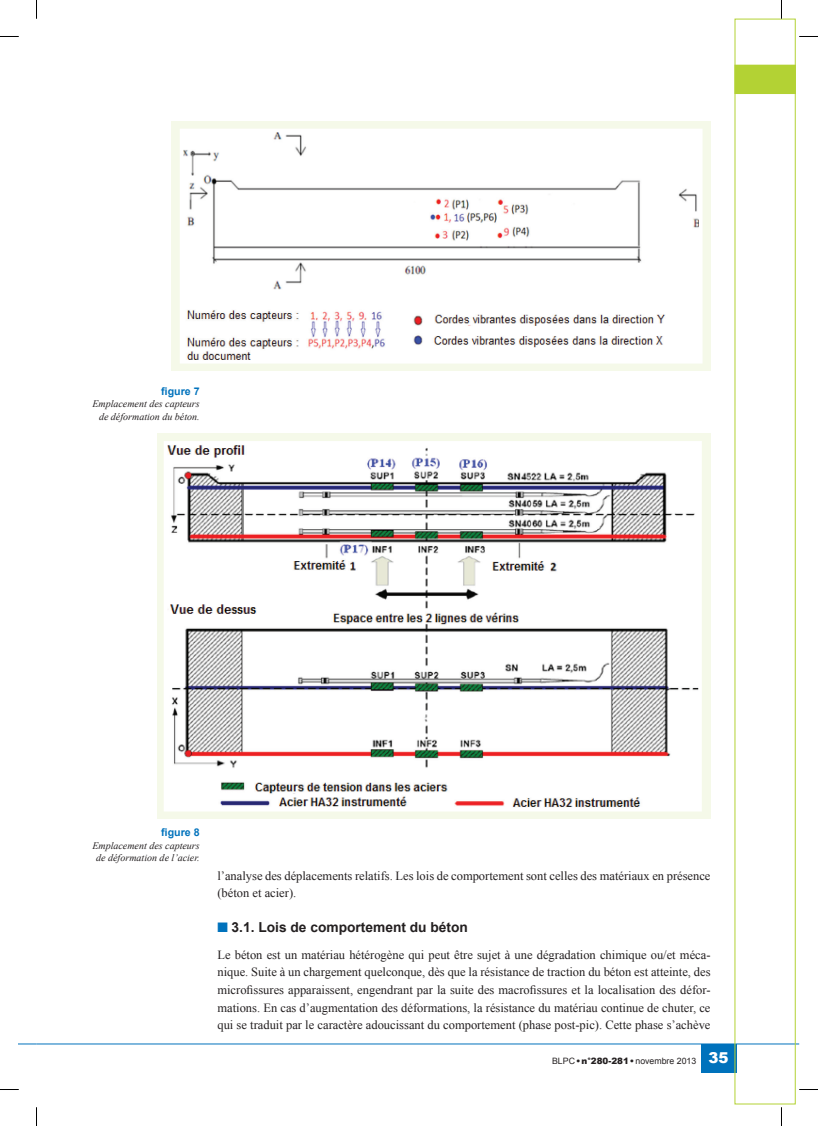
<style>
.page{position:relative;width:818px;height:1126px;background:#fff}
.page>*{position:absolute;margin:0;border:0;box-sizing:border-box;transform-origin:0 0}
.t1{font:700 13.75px "Arial";color:#231f20}
.t2{font:12.5px/17.6px "Times New Roman";color:#231f20}
.t3{font:700 10.62px "Arial";color:#0072bc}
.t4{font:italic 10px/12.5px "Times New Roman";color:#231f20;text-align:right}
.t5{font:8.75px "Arial";color:#231f20}
.s1{color:#0072bc}
.s2{font-weight:900}
.s3{font-weight:900;font-size:15px;color:#fff}
</style>
<div class="page">
<svg style="left:19px;top:1043px;width:17px;height:1px"></svg>
<div style="left:700px;top:1043px;width:35px;height:29px;background:#0072bc"></div>
<hr style="left:36px;top:1043px;width:762px;height:1px;background:#0072bc">
<svg style="left:734px;top:19px;width:61px;height:1085px"></svg>
<div style="left:157px;top:433px;width:553px;height:385px;background:#f5f9e9"></div>
<div style="left:171px;top:122px;width:539px;height:248px;background:#f5f9e9"></div>
<svg style="left:180px;top:129px;width:523px;height:235px;background:#f6f6f6"></svg>
<svg style="left:164px;top:441px;width:538px;height:371px;background:#e4e1e2"></svg>
<svg style="left:0;top:36px;width:19px;height:1px"></svg>
<svg style="left:799px;top:36px;width:18px;height:1px"></svg>
<svg style="left:0;top:1089px;width:19px;height:1px"></svg>
<svg style="left:799px;top:1089px;width:18px;height:1px"></svg>
<svg style="left:36px;top:0;width:1px;height:19px"></svg>
<svg style="left:36px;top:1107px;width:1px;height:18px"></svg>
<p class="t3" style="left:161px;top:384px;width:40px">figure 7</p>
<p class="t4" style="left:92px;top:397px;width:109px">Emplacement des capteurs de déformation du béton.</p>
<p class="t3" style="left:161px;top:825px;width:40px">figure 8</p>
<p class="t4" style="left:92px;top:838px;width:109px;text-align:center">Emplacement des capteurs de déformation de l’acier.</p>
<p class="t2" style="left:217px;top:866px;width:494px">l’analyse des déplacements relatifs. Les lois de comportement sont celles des matériaux en présence (béton et acier).</p>
<p class="t1" style="left:217px;top:918px;width:252px"><span class="s1">■</span> 3.1. Lois de comportement du béton</p>
<p class="t2" style="left:217px;top:945px;width:494px;text-align:justify">Le béton est un matériau hétérogène qui peut être sujet à une dégradation chimique ou/et méca&shy;nique. Suite à un chargement quelconque, dès que la résistance de traction du béton est atteinte, des microfissures apparaissent, engendrant par la suite des macrofissures et la localisation des défor&shy;mations. En cas d’augmentation des déformations, la résistance du matériau continue de chuter, ce qui se traduit par le caractère adoucissant du comportement (phase post-pic). Cette phase s’achève</p>
<p class="t5" style="left:551px;top:1055px;width:178px">BLPC <span class="s2">• n°280-281 •</span>novembre 2013 <span class="s3">35</span></p>
</div>
